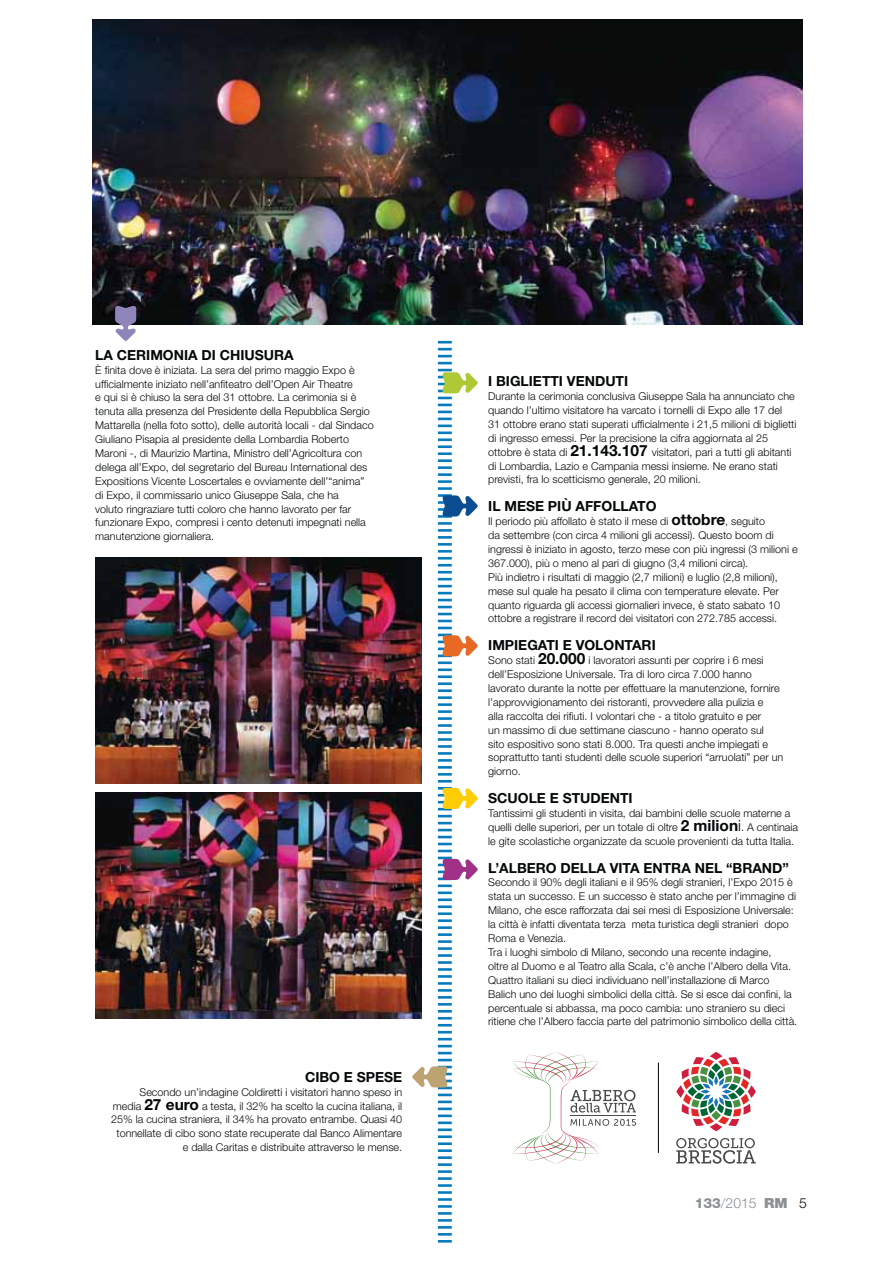
<style>
.page{position:relative;width:893px;height:1263px;background:#fff}
.page>*{position:absolute;margin:0;border:0;box-sizing:border-box;transform-origin:0 0}
.t1{font:700 13.95px "Helvetica Neue LT Std";color:#040809}
.t2{font:300 13.95px "Helvetica Neue LT Std";color:#8b9094}
.t3{font:300 10.8px/14px "Helvetica Neue LT Std";color:#040809}
.s1{font-weight:700;font-size:15.45px}
.s2{font-size:15.45px}
.s3{font-weight:800}
.s4{font-weight:900}
.s5{color:#040809}
</style>
<div class="page">
<img style="left:95px;top:792px;width:327px;height:226px">
<img style="left:95px;top:557px;width:327px;height:227px">
<hr style="left:438px;top:341px;width:14px;height:3px;background:#067cbd">
<hr style="left:438px;top:438px;width:14px;height:3px;background:#067cbd">
<hr style="left:438px;top:445px;width:14px;height:3px;background:#067cbd">
<hr style="left:438px;top:452px;width:14px;height:3px;background:#067cbd">
<hr style="left:438px;top:459px;width:14px;height:3px;background:#067cbd">
<hr style="left:438px;top:466px;width:14px;height:3px;background:#067cbd">
<hr style="left:438px;top:473px;width:14px;height:3px;background:#067cbd">
<hr style="left:438px;top:480px;width:14px;height:3px;background:#067cbd">
<hr style="left:438px;top:487px;width:14px;height:3px;background:#067cbd">
<hr style="left:438px;top:494px;width:14px;height:3px;background:#067cbd">
<hr style="left:438px;top:501px;width:14px;height:3px;background:#067cbd">
<hr style="left:438px;top:508px;width:14px;height:3px;background:#067cbd">
<hr style="left:438px;top:515px;width:14px;height:3px;background:#067cbd">
<hr style="left:438px;top:522px;width:14px;height:3px;background:#067cbd">
<hr style="left:438px;top:529px;width:14px;height:3px;background:#067cbd">
<hr style="left:438px;top:536px;width:14px;height:3px;background:#067cbd">
<hr style="left:438px;top:543px;width:14px;height:3px;background:#067cbd">
<hr style="left:438px;top:550px;width:14px;height:3px;background:#067cbd">
<hr style="left:438px;top:557px;width:14px;height:3px;background:#067cbd">
<hr style="left:438px;top:564px;width:14px;height:3px;background:#067cbd">
<hr style="left:438px;top:571px;width:14px;height:3px;background:#067cbd">
<hr style="left:438px;top:668px;width:14px;height:3px;background:#067cbd">
<hr style="left:438px;top:675px;width:14px;height:3px;background:#067cbd">
<hr style="left:438px;top:682px;width:14px;height:3px;background:#067cbd">
<hr style="left:438px;top:689px;width:14px;height:3px;background:#067cbd">
<hr style="left:438px;top:696px;width:14px;height:3px;background:#067cbd">
<hr style="left:438px;top:703px;width:14px;height:3px;background:#067cbd">
<hr style="left:438px;top:710px;width:14px;height:3px;background:#067cbd">
<hr style="left:438px;top:717px;width:14px;height:3px;background:#067cbd">
<hr style="left:438px;top:724px;width:14px;height:3px;background:#067cbd">
<hr style="left:438px;top:731px;width:14px;height:3px;background:#067cbd">
<hr style="left:438px;top:738px;width:14px;height:3px;background:#067cbd">
<hr style="left:438px;top:745px;width:14px;height:3px;background:#067cbd">
<hr style="left:438px;top:752px;width:14px;height:3px;background:#067cbd">
<hr style="left:438px;top:759px;width:14px;height:3px;background:#067cbd">
<hr style="left:438px;top:766px;width:14px;height:3px;background:#067cbd">
<hr style="left:438px;top:773px;width:14px;height:3px;background:#067cbd">
<hr style="left:438px;top:780px;width:14px;height:3px;background:#067cbd">
<hr style="left:438px;top:787px;width:14px;height:3px;background:#067cbd">
<hr style="left:438px;top:898px;width:14px;height:3px;background:#067cbd">
<hr style="left:438px;top:905px;width:14px;height:3px;background:#067cbd">
<hr style="left:438px;top:912px;width:14px;height:3px;background:#067cbd">
<hr style="left:438px;top:919px;width:14px;height:3px;background:#067cbd">
<hr style="left:438px;top:926px;width:14px;height:3px;background:#067cbd">
<hr style="left:438px;top:933px;width:14px;height:3px;background:#067cbd">
<hr style="left:438px;top:940px;width:14px;height:3px;background:#067cbd">
<hr style="left:438px;top:947px;width:14px;height:3px;background:#067cbd">
<hr style="left:438px;top:954px;width:14px;height:3px;background:#067cbd">
<hr style="left:438px;top:961px;width:14px;height:3px;background:#067cbd">
<hr style="left:438px;top:968px;width:14px;height:3px;background:#067cbd">
<hr style="left:438px;top:975px;width:14px;height:3px;background:#067cbd">
<hr style="left:438px;top:982px;width:14px;height:3px;background:#067cbd">
<hr style="left:438px;top:989px;width:14px;height:3px;background:#067cbd">
<hr style="left:438px;top:996px;width:14px;height:3px;background:#067cbd">
<hr style="left:438px;top:1003px;width:14px;height:3px;background:#067cbd">
<hr style="left:438px;top:1010px;width:14px;height:3px;background:#067cbd">
<hr style="left:438px;top:1017px;width:14px;height:3px;background:#067cbd">
<hr style="left:438px;top:1024px;width:14px;height:3px;background:#067cbd">
<hr style="left:438px;top:1031px;width:14px;height:3px;background:#067cbd">
<hr style="left:438px;top:1128px;width:14px;height:3px;background:#067cbd">
<hr style="left:438px;top:1135px;width:14px;height:3px;background:#067cbd">
<hr style="left:438px;top:1142px;width:14px;height:3px;background:#067cbd">
<hr style="left:438px;top:1149px;width:14px;height:3px;background:#067cbd">
<hr style="left:438px;top:1156px;width:14px;height:3px;background:#067cbd">
<hr style="left:438px;top:1163px;width:14px;height:3px;background:#067cbd">
<hr style="left:438px;top:1170px;width:14px;height:3px;background:#067cbd">
<hr style="left:438px;top:1177px;width:14px;height:3px;background:#067cbd">
<hr style="left:438px;top:1184px;width:14px;height:3px;background:#067cbd">
<hr style="left:438px;top:1191px;width:14px;height:3px;background:#067cbd">
<hr style="left:438px;top:1198px;width:14px;height:3px;background:#067cbd">
<hr style="left:438px;top:1205px;width:14px;height:3px;background:#067cbd">
<hr style="left:438px;top:1212px;width:14px;height:3px;background:#067cbd">
<hr style="left:438px;top:1219px;width:14px;height:3px;background:#067cbd">
<hr style="left:438px;top:1226px;width:14px;height:3px;background:#067cbd">
<hr style="left:438px;top:1233px;width:14px;height:3px;background:#067cbd">
<hr style="left:438px;top:1240px;width:14px;height:3px;background:#067cbd">
<svg style="left:412px;top:1038px;width:40px;height:86px"></svg>
<svg style="left:438px;top:348px;width:39px;height:86px"></svg>
<svg style="left:442px;top:495px;width:35px;height:22px"></svg>
<svg style="left:438px;top:788px;width:39px;height:106px"></svg>
<svg style="left:438px;top:578px;width:39px;height:86px"></svg>
<img style="left:92px;top:19px;width:710px;height:306px">
<svg style="left:115px;top:306px;width:21px;height:35px"></svg>
<hr style="left:658px;top:1063px;width:1px;height:90px;background:#040809">
<svg style="left:512px;top:1052px;width:124px;height:112px"></svg>
<svg style="left:676px;top:1052px;width:79px;height:79px"></svg>
<svg style="left:676px;top:1138px;width:79px;height:26px"></svg>
<p class="t1" style="left:95px;top:350px;width:200px">LA CERIMONIA DI CHIUSURA</p>
<p class="t3" style="left:95px;top:364px;width:280px">È finita dove è iniziata. La sera del primo maggio Expo è ufficialmente iniziato nell’anfiteatro dell’Open Air Theatre<br>e qui si è chiuso la sera del 31 ottobre. La cerimonia si è tenuta alla presenza del Presidente della Repubblica Sergio Mattarella (nella foto sotto), delle autorità locali - dal Sindaco Giuliano Pisapia al presidente della Lombardia Roberto Maroni -, di Maurizio Martina, Ministro dell’Agricoltura con delega all’Expo, del segretario del Bureau International des Expositions Vicente Loscertales e ovviamente dell’“anima” di Expo, il commissario unico Giuseppe Sala, che ha<br>voluto ringraziare tutti coloro che hanno lavorato per far funzionare Expo, compresi i cento detenuti impegnati nella manutenzione giornaliera.</p>
<p class="t1" style="left:305px;top:1072px;width:99px">CIBO E SPESE</p>
<p class="t3" style="left:111px;top:1086px;width:292px;text-align:right">Secondo un’indagine Coldiretti i visitatori hanno speso in media <span class="s1">27 euro</span> a testa, il 32% ha scelto la cucina italiana, il 25% la cucina straniera, il 34% ha provato entrambe. Quasi 40 tonnellate di cibo sono state recuperate dal Banco Alimentare e dalla Caritas e distribuite attraverso le mense.</p>
<p class="t1" style="left:488px;top:376px;width:141px">I BIGLIETTI VENDUTI</p>
<p class="t3" style="left:488px;top:391px;width:310px">Durante la cerimonia conclusiva Giuseppe Sala ha annunciato che quando l’ultimo visitatore ha varcato i tornelli di Expo alle 17 del 31 ottobre erano stati superati ufficialmente i 21,5 milioni di biglietti di ingresso emessi. Per la precisione la cifra aggiornata al 25 ottobre è stata di <span class="s1">21.143.107</span> visitatori, pari a tutti gli abitanti di Lombardia, Lazio e Campania messi insieme. Ne erano stati previsti, fra lo scetticismo generale, 20 milioni.</p>
<p class="t1" style="left:488px;top:501px;width:170px">IL MESE PIÙ AFFOLLATO</p>
<p class="t3" style="left:488px;top:516px;width:311px">Il periodo più affollato è stato il mese di <span class="s1">ottobre</span>, seguito<br>da settembre (con circa 4 milioni gli accessi). Questo boom di ingressi è iniziato in agosto, terzo mese con più ingressi (3 milioni e 367.000), più o meno al pari di giugno (3,4 milioni circa).<br>Più indietro i risultati di maggio (2,7 milioni) e luglio (2,8 milioni), mese sul quale ha pesato il clima con temperature elevate. Per quanto riguarda gli accessi giornalieri invece, è stato sabato 10 ottobre a registrare il record dei visitatori con 272.785 accessi.</p>
<p class="t1" style="left:488px;top:640px;width:169px">IMPIEGATI E VOLONTARI</p>
<p class="t3" style="left:488px;top:655px;width:297px">Sono stati <span class="s1">20.000</span> i lavoratori assunti per coprire i 6 mesi dell’Esposizione Universale. Tra di loro circa 7.000 hanno lavorato durante la notte per effettuare la manutenzione, fornire l’approvvigionamento dei ristoranti, provvedere alla pulizia e<br>alla raccolta dei rifiuti. I volontari che - a titolo gratuito e per<br>un massimo di due settimane ciascuno - hanno operato sul<br>sito espositivo sono stati 8.000. Tra questi anche impiegati e soprattutto tanti studenti delle scuole superiori “arruolati” per un giorno.</p>
<p class="t1" style="left:488px;top:793px;width:146px">SCUOLE E STUDENTI</p>
<p class="t3" style="left:488px;top:807px;width:311px">Tantissimi gli studenti in visita, dai bambini delle scuole materne a quelli delle superiori, per un totale di oltre <span class="s1">2 milion</span><span class="s2">i</span>. A centinaia le gite scolastiche organizzate da scuole provenienti da tutta Italia.</p>
<p class="t1" style="left:488px;top:863px;width:302px">L’ALBERO DELLA VITA ENTRA NEL “BRAND”</p>
<p class="t3" style="left:488px;top:877px;width:310px">Secondo il 90% degli italiani e il 95% degli stranieri, l’Expo 2015 è stata un successo. E un successo è stato anche per l’immagine di Milano, che esce rafforzata dai sei mesi di Esposizione Universale: la città è infatti diventata terza meta turistica degli stranieri dopo Roma e Venezia.<br>Tra i luoghi simbolo di Milano, secondo una recente indagine,<br>oltre al Duomo e al Teatro alla Scala, c’è anche l’Albero della Vita.<br>Quattro italiani su dieci individuano nell’installazione di Marco Balich uno dei luoghi simbolici della città. Se si esce dai confini, la percentuale si abbassa, ma poco cambia: uno straniero su dieci ritiene che l’Albero faccia parte del patrimonio simbolico della città.</p>
<p class="t2" style="left:694px;top:1199px;width:114px"><span class="s3">133</span>/2015 <span class="s4">RM</span> <span class="s5">5</span></p>
</div>
